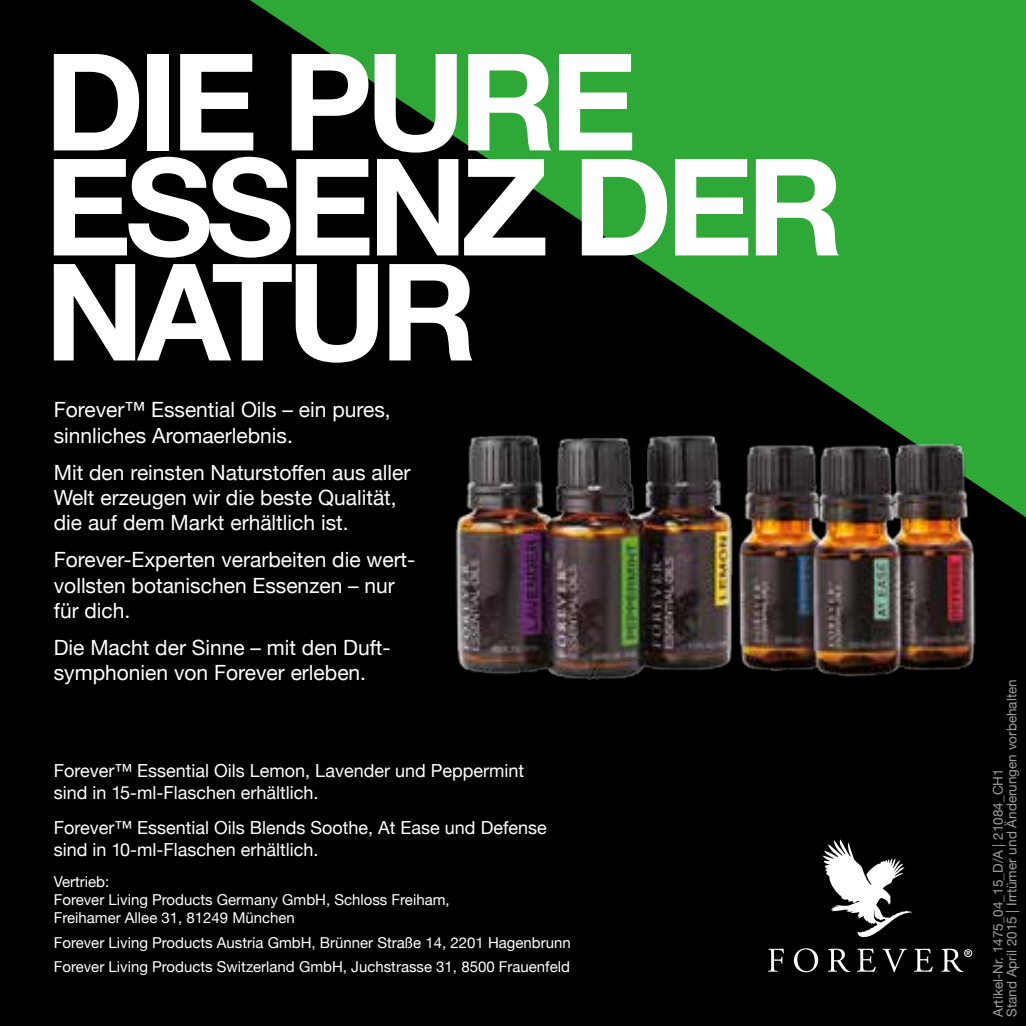
<style>
.page{position:relative;width:1026px;height:1026px;background:#000}
.page>*{position:absolute;margin:0;border:0;box-sizing:border-box;transform-origin:0 0}
.t1{font:700 135px/105px "Helvetica Neue";letter-spacing:-.05em;color:#fff}
.t2{font:21px/25.2px "Helvetica Neue";color:#fff}
.t3{font:18px/21.6px "Helvetica Neue";color:#fff}
.t4{font:15px/18px "Helvetica Neue";color:#fff}
.t5{font:13.5px/13.5px "Helvetica Neue";color:#9d9d9c}
</style>
<div class="page">
<svg style="left:250px;top:0;width:776px;height:517px;fill:#2ea836"></svg>
<svg style="left:823px;top:839px;width:89px;height:99px"></svg>
<svg style="left:768px;top:948px;width:204px;height:24px"></svg>
<img style="left:447px;top:391px;width:533px;height:289px">
<h1 class="t1" style="left:44px;top:47px;width:801px">DIE PURE<br>ESSENZ DER<br>NATUR</h1>
<p class="t2" style="left:54px;top:397px;width:339px">Forever™ Essential Oils – ein pures, sinnliches Aromaerlebnis.</p>
<p class="t2" style="left:54px;top:459px;width:358px">Mit den reinsten Naturstoffen aus aller<br>Welt erzeugen wir die beste Qualität, die auf dem Markt erhältlich ist.</p>
<p class="t2" style="left:54px;top:547px;width:363px">Forever-Experten verarbeiten die wert&shy;vollsten botanischen Essenzen – nur für dich.</p>
<p class="t2" style="left:54px;top:635px;width:338px">Die Macht der Sinne – mit den Duft&shy;symphonien von Forever erleben.</p>
<p class="t3" style="left:54px;top:760px;width:472px">Forever™ Essential Oils Lemon, Lavender und Peppermint sind in 15-ml-Flaschen erhältlich.</p>
<p class="t3" style="left:54px;top:817px;width:494px">Forever™ Essential Oils Blends Soothe, At Ease und Defense sind in 10-ml-Flaschen erhältlich.</p>
<p class="t4" style="left:54px;top:873px;width:397px">Vertrieb:<br>Forever Living Products Germany GmbH, Schloss Freiham,<br>Freihamer Allee 31, 81249 München</p>
<p class="t4" style="left:54px;top:930px;width:519px;line-height:24.6px">Forever Living Products Austria GmbH, Brünner Straße 14, 2201 Hagenbrunn<br>Forever Living Products Switzerland GmbH, Juchstrasse 31, 8500 Frauenfeld</p>
<p class="t5" style="left:991px;top:1017px;width:339px;rotate:-90deg">Artikel-Nr. 1475_04_15_D/A | 21084_CH1<br>Stand April 2015 | Irrtümer und Änderungen vorbehalten</p>
</div>
